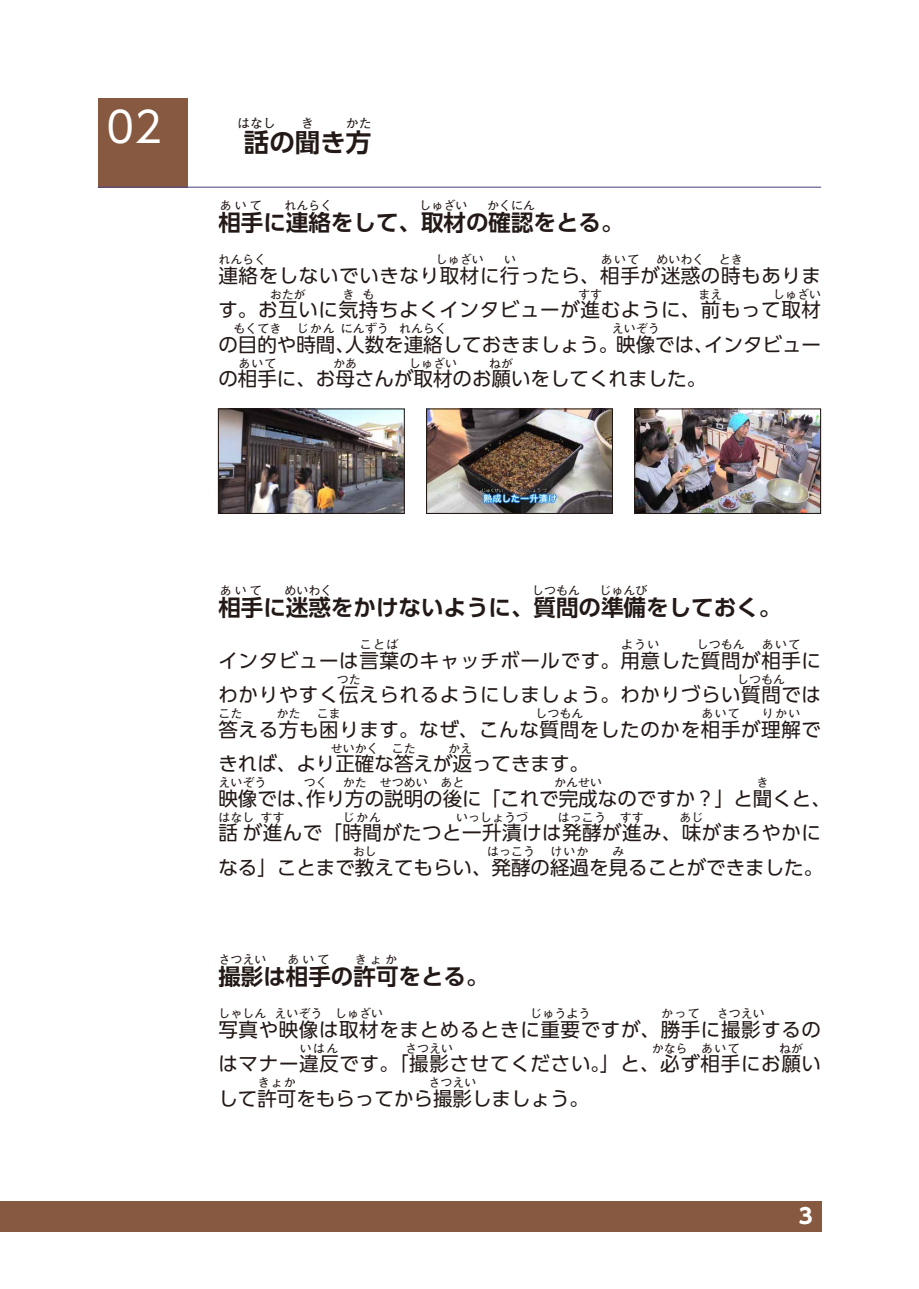
<style>
.page{position:relative;width:919px;height:1289px;background:#fff}
.page>*{position:absolute;margin:0;border:0;box-sizing:border-box;transform-origin:0 0}
.t1{font:42px "UD Shin Go Pro";color:#fff}
.t2{font:700 25.5px "UD Shin Go Pro De";color:#231916}
.t3{font:700 22.5px "UD Shin Go Pro De";color:#231916}
.t4{font:700 21px "UD Shin Go Pro";color:#fff}
.t5{font:19.5px "UD Shin Go Pro";letter-spacing:.03em;color:#231916}
.t6{font:19.5px "UD Shin Go Pro";color:#231916}
.t7{font:700 12.75px "UD Shin Go Pro De";color:#231916}
.t8{font:12px "UD Shin Go Pro";color:#231916}
.t9{font:700 12px "UD Shin Go Pro De";color:#231916}
</style>
<div class="page">
<div style="left:98px;top:98px;width:89px;height:89px;background:#865940"></div>
<hr style="left:98px;top:187px;width:723px;height:1px;background:#564684">
<img style="left:220px;top:410px;width:183px;height:102px">
<div style="left:218px;top:408px;width:187px;height:106px;border:1px solid #231916"></div>
<img style="left:428px;top:410px;width:183px;height:102px">
<div style="left:426px;top:408px;width:187px;height:106px;border:1px solid #231916"></div>
<img style="left:636px;top:410px;width:183px;height:102px">
<div style="left:634px;top:408px;width:187px;height:106px;border:1px solid #231916"></div>
<div style="left:0;top:1200px;width:821px;height:31px;background:#865940"></div>
<h1 class="t1" style="left:106px;top:93px;width:57px">02</h1>
<p class="t7" style="left:237px;top:113px;width:40px">はなし</p>
<p class="t7" style="left:301px;top:113px;width:14px">き</p>
<p class="t7" style="left:346px;top:113px;width:27px">かた</p>
<h2 class="t2" style="left:244px;top:122px;width:129px">話の聞き方</h2>
<p class="t9" style="left:220px;top:196px;width:43px">あいて</p>
<p class="t9" style="left:284px;top:196px;width:49px">れんらく</p>
<p class="t9" style="left:419px;top:196px;width:49px">しゅざい</p>
<p class="t9" style="left:487px;top:196px;width:49px">かくにん</p>
<p class="t3" style="left:218px;top:204px;width:407px">相手に連絡をして、取材の確認をとる。</p>
<p class="t8" style="left:218px;top:250px;width:49px">れんらく</p>
<p class="t8" style="left:435px;top:250px;width:49px">しゅざい</p>
<p class="t8" style="left:504px;top:250px;width:13px">い</p>
<p class="t8" style="left:601px;top:250px;width:40px">あいて</p>
<p class="t8" style="left:656px;top:250px;width:49px">めいわく</p>
<p class="t8" style="left:718px;top:250px;width:25px">とき</p>
<p class="t5" style="left:218px;top:294px;width:604px">す。お互いに気持ちよくインタビューが進むように、前もって取材</p>
<p class="t5" style="left:218px;top:260px;width:604px">連絡をしないでいきなり取材に行ったら、相手が迷惑の時もありま</p>
<p class="t8" style="left:270px;top:284px;width:37px">おたが</p>
<p class="t8" style="left:342px;top:284px;width:33px">き も</p>
<p class="t8" style="left:578px;top:284px;width:25px">すす</p>
<p class="t8" style="left:698px;top:284px;width:25px">まえ</p>
<p class="t8" style="left:773px;top:284px;width:49px">しゅざい</p>
<p class="t6" style="left:218px;top:329px;width:604px">の目的や時間、人数を連絡しておきましょう。映像では、インタビュー</p>
<p class="t8" style="left:233px;top:319px;width:49px">もくてき</p>
<p class="t8" style="left:297px;top:319px;width:39px">じかん</p>
<p class="t8" style="left:341px;top:319px;width:49px">にんずう</p>
<p class="t8" style="left:399px;top:319px;width:49px">れんらく</p>
<p class="t8" style="left:611px;top:319px;width:49px">えいぞう</p>
<p class="t6" style="left:218px;top:363px;width:489px">の相手に、お母さんが取材のお願いをしてくれました。</p>
<p class="t8" style="left:238px;top:353px;width:39px">あいて</p>
<p class="t8" style="left:333px;top:353px;width:25px">かあ</p>
<p class="t8" style="left:409px;top:353px;width:49px">しゅざい</p>
<p class="t8" style="left:489px;top:353px;width:25px">ねが</p>
<p class="t9" style="left:220px;top:581px;width:43px">あいて</p>
<p class="t9" style="left:284px;top:581px;width:49px">めいわく</p>
<p class="t9" style="left:532px;top:581px;width:49px">しつもん</p>
<p class="t9" style="left:599px;top:581px;width:49px">じゅんび</p>
<p class="t3" style="left:218px;top:589px;width:564px">相手に迷惑をかけないように、質問の準備をしておく。</p>
<p class="t8" style="left:360px;top:635px;width:40px">ことば</p>
<p class="t8" style="left:621px;top:635px;width:40px">ようい</p>
<p class="t8" style="left:696px;top:635px;width:49px">しつもん</p>
<p class="t8" style="left:761px;top:635px;width:40px">あいて</p>
<p class="t5" style="left:218px;top:679px;width:604px">わかりやすく伝えられるようにしましょう。わかりづらい質問では</p>
<p class="t5" style="left:218px;top:644px;width:604px">インタビューは言葉のキャッチボールです。用意した質問が相手に</p>
<p class="t8" style="left:337px;top:669px;width:25px">つた</p>
<p class="t8" style="left:737px;top:669px;width:50px">しつもん</p>
<p class="t5" style="left:218px;top:713px;width:604px">答える方も困ります。なぜ、こんな質問をしたのかを相手が理解で</p>
<p class="t8" style="left:218px;top:704px;width:25px">こた</p>
<p class="t8" style="left:276px;top:704px;width:25px">かた</p>
<p class="t8" style="left:317px;top:704px;width:25px">こま</p>
<p class="t8" style="left:535px;top:704px;width:49px">しつもん</p>
<p class="t8" style="left:701px;top:704px;width:40px">あいて</p>
<p class="t8" style="left:761px;top:704px;width:40px">りかい</p>
<p class="t6" style="left:218px;top:748px;width:372px">きれば、より正確な答えが返ってきます。</p>
<p class="t8" style="left:331px;top:738px;width:49px">せいかく</p>
<p class="t8" style="left:392px;top:738px;width:25px">こた</p>
<p class="t8" style="left:448px;top:738px;width:25px">かえ</p>
<p class="t6" style="left:218px;top:782px;width:614px">映像では、作り方の説明の後に「これで完成なのですか？」と聞くと、</p>
<p class="t8" style="left:218px;top:773px;width:49px">えいぞう</p>
<p class="t8" style="left:304px;top:773px;width:25px">つく</p>
<p class="t8" style="left:343px;top:773px;width:25px">かた</p>
<p class="t8" style="left:380px;top:773px;width:49px">せつめい</p>
<p class="t8" style="left:440px;top:773px;width:25px">あと</p>
<p class="t8" style="left:554px;top:773px;width:49px">かんせい</p>
<p class="t8" style="left:756px;top:773px;width:13px">き</p>
<p class="t5" style="left:218px;top:817px;width:604px">話が進んで「時間がたつと一升漬けは発酵が進み、味がまろやかに</p>
<p class="t8" style="left:218px;top:807px;width:37px">はなし</p>
<p class="t8" style="left:260px;top:807px;width:25px">すす</p>
<p class="t8" style="left:343px;top:807px;width:40px">じかん</p>
<p class="t8" style="left:456px;top:807px;width:73px">いっしょうづ</p>
<p class="t8" style="left:558px;top:807px;width:49px">はっこう</p>
<p class="t8" style="left:620px;top:807px;width:25px">すす</p>
<p class="t8" style="left:679px;top:807px;width:25px">あじ</p>
<p class="t6" style="left:218px;top:851px;width:606px">なる」ことまで教えてもらい、発酵の経過を見ることができました。</p>
<p class="t8" style="left:353px;top:842px;width:25px">おし</p>
<p class="t8" style="left:487px;top:842px;width:49px">はっこう</p>
<p class="t8" style="left:550px;top:842px;width:39px">けいか</p>
<p class="t8" style="left:612px;top:842px;width:13px">み</p>
<p class="t9" style="left:218px;top:949px;width:49px">さつえい</p>
<p class="t9" style="left:287px;top:949px;width:43px">あいて</p>
<p class="t9" style="left:355px;top:949px;width:43px">きょか</p>
<p class="t3" style="left:218px;top:958px;width:271px">撮影は相手の許可をとる。</p>
<p class="t8" style="left:218px;top:1003px;width:49px">しゃしん</p>
<p class="t8" style="left:274px;top:1003px;width:49px">えいぞう</p>
<p class="t8" style="left:335px;top:1003px;width:49px">しゅざい</p>
<p class="t8" style="left:530px;top:1003px;width:61px">じゅうよう</p>
<p class="t8" style="left:661px;top:1003px;width:40px">かって</p>
<p class="t8" style="left:716px;top:1003px;width:49px">さつえい</p>
<p class="t5" style="left:218px;top:1048px;width:604px">はマナー違反です。「撮影させてください。」と、必ず相手にお願い</p>
<p class="t5" style="left:218px;top:1013px;width:604px">写真や映像は取材をまとめるときに重要ですが、勝手に撮影するの</p>
<p class="t8" style="left:300px;top:1038px;width:40px">いはん</p>
<p class="t8" style="left:405px;top:1038px;width:49px">さつえい</p>
<p class="t8" style="left:652px;top:1038px;width:37px">かなら</p>
<p class="t8" style="left:701px;top:1038px;width:40px">あいて</p>
<p class="t8" style="left:779px;top:1038px;width:25px">ねが</p>
<p class="t6" style="left:218px;top:1082px;width:372px">して許可をもらってから撮影しましょう。</p>
<p class="t8" style="left:258px;top:1072px;width:39px">きょか</p>
<p class="t8" style="left:428px;top:1072px;width:49px">さつえい</p>
<p class="t4" style="left:798px;top:1199px;width:15px">3</p>
</div>
